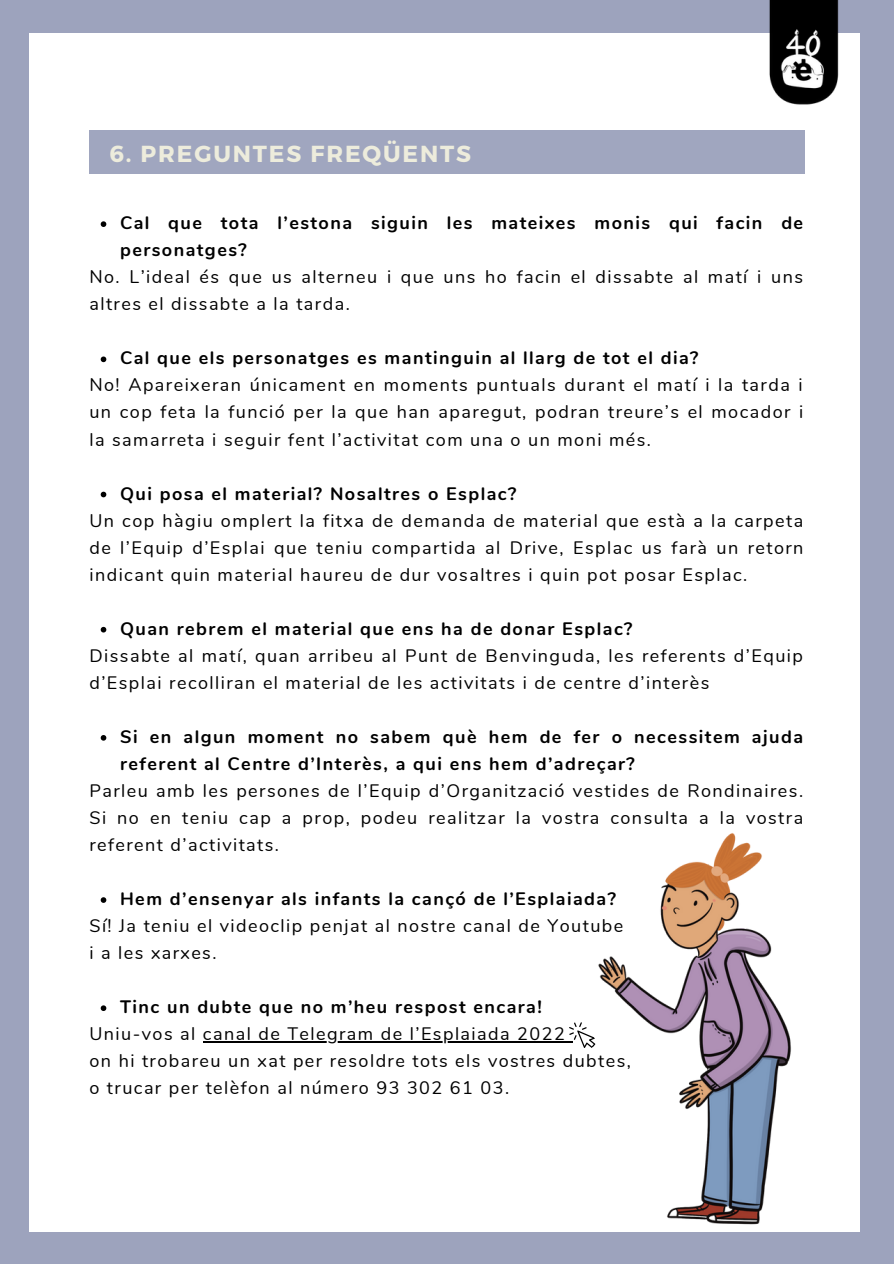
<style>
.page{position:relative;width:894px;height:1264px;background:#fff}
.page>*{position:absolute;margin:0;border:0;box-sizing:border-box;transform-origin:0 0}
.t1{font:700 23.25px "Montserrat";letter-spacing:.08em;color:#edecdc}
.t2{font:18px/27px "Nunito";letter-spacing:.08em;color:#000;text-align:justify}
.t3{font:700 18px/27px "Nunito";letter-spacing:.08em;color:#000}
</style>
<div class="page">
<div style="left:0;top:0;width:893px;height:1263px;background:#9da3bd"></div>
<div style="left:29px;top:33px;width:830px;height:1198px;background:#fff"></div>
<div style="left:89px;top:130px;width:715px;height:44px;background:#9da3bd"></div>
<svg style="left:101px;top:221px;width:5px;height:6px"></svg>
<svg style="left:101px;top:356px;width:5px;height:6px"></svg>
<svg style="left:101px;top:491px;width:5px;height:6px"></svg>
<svg style="left:101px;top:627px;width:5px;height:5px"></svg>
<svg style="left:101px;top:735px;width:5px;height:5px"></svg>
<svg style="left:101px;top:897px;width:5px;height:5px"></svg>
<svg style="left:101px;top:1005px;width:5px;height:6px"></svg>
<hr style="left:203px;top:1041px;width:363px;height:1px;background:#000">
<img style="left:769px;top:0;width:70px;height:105px">
<img style="left:462px;top:747px;width:398px;height:485px">
<svg style="left:566px;top:1022px;width:31px;height:28px"></svg>
<p class="t1" style="left:109px;top:138px;width:363px">6. PREGUNTES FREQÜENTS</p>
<p class="t3" style="left:120px;top:210px;width:684px">Cal que tota l’estona siguin les mateixes monis qui facin de personatges?</p>
<p class="t2" style="left:89px;top:264px;width:714px">No. L’ideal és que us alterneu i que uns ho facin el dissabte al matí i uns altres el dissabte a la tarda.</p>
<p class="t3" style="left:120px;top:345px;width:579px">Cal que els personatges es mantinguin al llarg de tot el dia?</p>
<p class="t2" style="left:89px;top:372px;width:715px">No! Apareixeran únicament en moments puntuals durant el matí i la tarda i un cop feta la funció per la que han aparegut, podran treure’s el mocador i la samarreta i seguir fent l’activitat com una o un moni més.</p>
<p class="t3" style="left:120px;top:480px;width:398px">Qui posa el material? Nosaltres o Esplac?</p>
<p class="t2" style="left:89px;top:507px;width:715px">Un cop hàgiu omplert la fitxa de demanda de material que està a la carpeta de l’Equip d’Esplai que teniu compartida al Drive, Esplac us farà un retorn indicant quin material haureu de dur vosaltres i quin pot posar Esplac.</p>
<p class="t3" style="left:120px;top:615px;width:514px">Quan rebrem el material que ens ha de donar Esplac?</p>
<p class="t2" style="left:89px;top:642px;width:714px">Dissabte al matí, quan arribeu al Punt de Benvinguda, les referents d’Equip d’Esplai recolliran el material de les activitats i de centre d’interès</p>
<p class="t3" style="left:120px;top:723px;width:684px">Si en algun moment no sabem què hem de fer o necessitem ajuda referent al Centre d’Interès, a qui ens hem d’adreçar?</p>
<p class="t2" style="left:89px;top:777px;width:715px">Parleu amb les persones de l’Equip d’Organització vestides de Rondinaires.<br>Si no en teniu cap a prop, podeu realitzar la vostra consulta a la vostra referent d’activitats.</p>
<p class="t3" style="left:120px;top:885px;width:497px">Hem d’ensenyar als infants la cançó de l’Esplaiada?</p>
<p class="t2" style="left:89px;top:912px;width:535px">Sí! Ja teniu el videoclip penjat al nostre canal de Youtube</p>
<p class="t2" style="left:89px;top:939px;width:129px">i a les xarxes.</p>
<p class="t3" style="left:120px;top:993px;width:423px">Tinc un dubte que no m’heu respost encara!</p>
<p class="t2" style="left:89px;top:1020px;width:477px">Uniu-vos al canal de Telegram de l’Esplaiada 2022</p>
<p class="t2" style="left:89px;top:1047px;width:543px">on hi trobareu un xat per resoldre tots els vostres dubtes,</p>
<p class="t2" style="left:89px;top:1074px;width:421px">o trucar per telèfon al número 93 302 61 03.</p>
</div>
